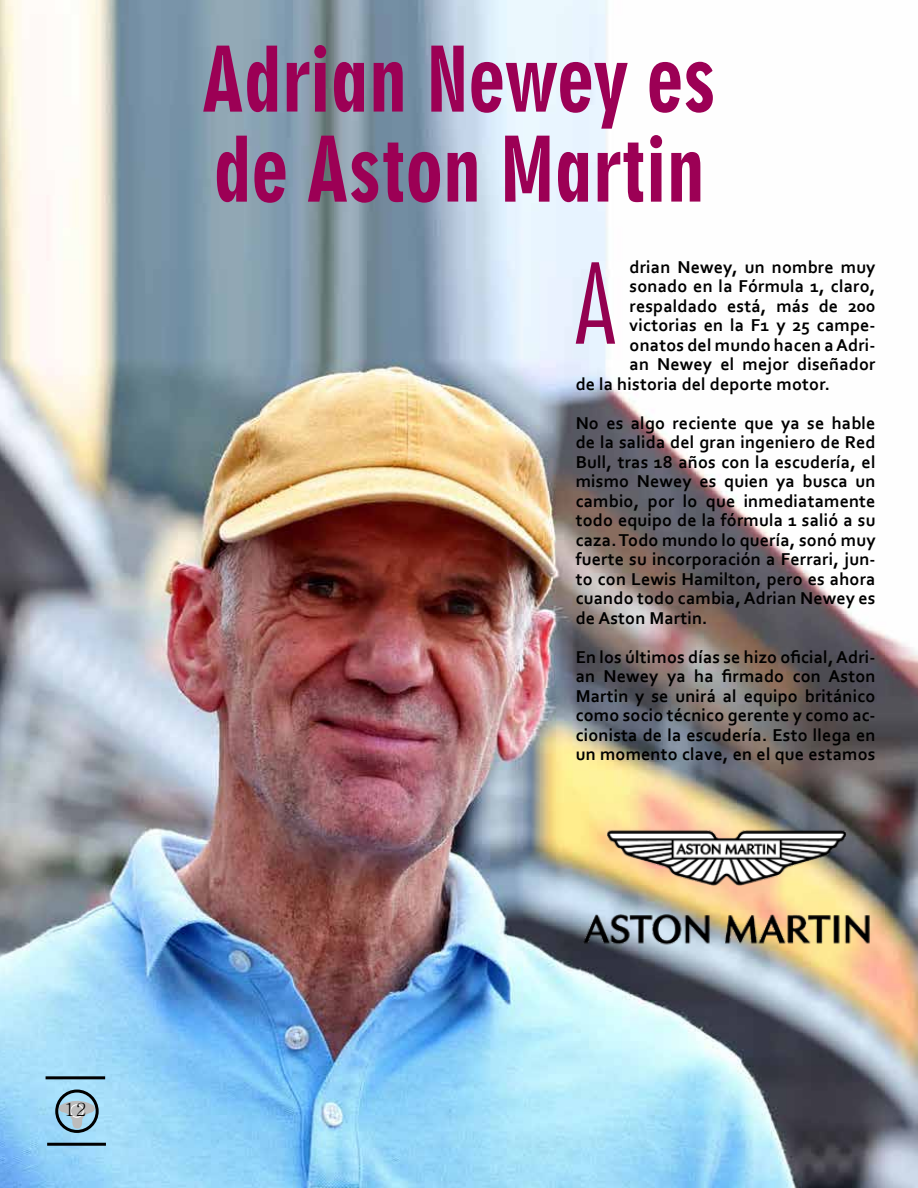
<style>
.page{position:relative;width:918px;height:1188px;background:#fff}
.page>*{position:absolute;margin:0;border:0;box-sizing:border-box;transform-origin:0 0}
.t1{font:300 condensed 108px "Futura";color:#930050}
.t2{font:86.4px/90px "Geometric 706 BT Black Condensed B";color:#9c0055;scale:.9 1}
.t3{font:700 18px/19.5px "Corbel";letter-spacing:.01em;color:#000;text-align:justify}
.t4{font:500 18px "Adobe Myungjo Std";color:#000}
</style>
<div class="page">
<img style="left:0;top:0;width:918px;height:1188px">
<div style="left:55px;top:1090px;width:44px;height:43px;border:3px solid #000;border-radius:50%"></div>
<hr style="left:46px;top:1076px;width:59px;height:3px;background:#000">
<hr style="left:47px;top:1143px;width:59px;height:3px;background:#000">
<svg style="left:56px;top:1095px;width:41px;height:34px"></svg>
<div style="left:70px;top:1104px;width:14px;height:14px;border:1px solid #fff;border-radius:50%"></div>
<img style="left:566px;top:798px;width:319px;height:179px">
<h2 class="t2" style="left:203px;top:35px;width:571px">Adrian Newey es de Aston Martin</h2>
<p class="t3" style="left:630px;top:257px;width:247px">drian Newey, un nombre muy</p>
<p class="t3" style="left:630px;top:276px;width:247px">sonado en la Fórmula 1, claro,</p>
<p class="t3" style="left:630px;top:296px;width:247px">respaldado está, más de 200</p>
<p class="t3" style="left:630px;top:315px;width:247px">victorias en la F1 y 25 campe-</p>
<p class="t3" style="left:630px;top:335px;width:247px">onatos del mundo hacen a Adri-</p>
<p class="t3" style="left:630px;top:354px;width:247px">an Newey el mejor diseñador</p>
<p class="t3" style="left:576px;top:374px;width:256px">de la historia del deporte motor.</p>
<p class="t3" style="left:576px;top:413px;width:301px">No es algo reciente que ya se hable de la salida del gran ingeniero de Red Bull, tras 18 años con la escudería, el mismo Newey es quien ya busca un cambio, por lo que inmediatamente todo equipo de la fórmula 1 salió a su caza. Todo mundo lo quería, sonó muy fuerte su incorporación a Ferrari, jun&shy;to con Lewis Hamilton, pero es ahora cuando todo cambia, Adrian Newey es de Aston Martin.</p>
<p class="t3" style="left:576px;top:647px;width:301px">En los últimos días se hizo oficial, Adri&shy;an Newey ya ha firmado con Aston Martin y se unirá al equipo británico como socio técnico gerente y como ac&shy;cionista de la escudería. Esto llega en un momento clave, en el que estamos</p>
<h1 class="t1" style="left:576px;top:240px;width:41px">A</h1>
<p class="t4" style="left:64px;top:1101px;width:24px">12</p>
</div>
